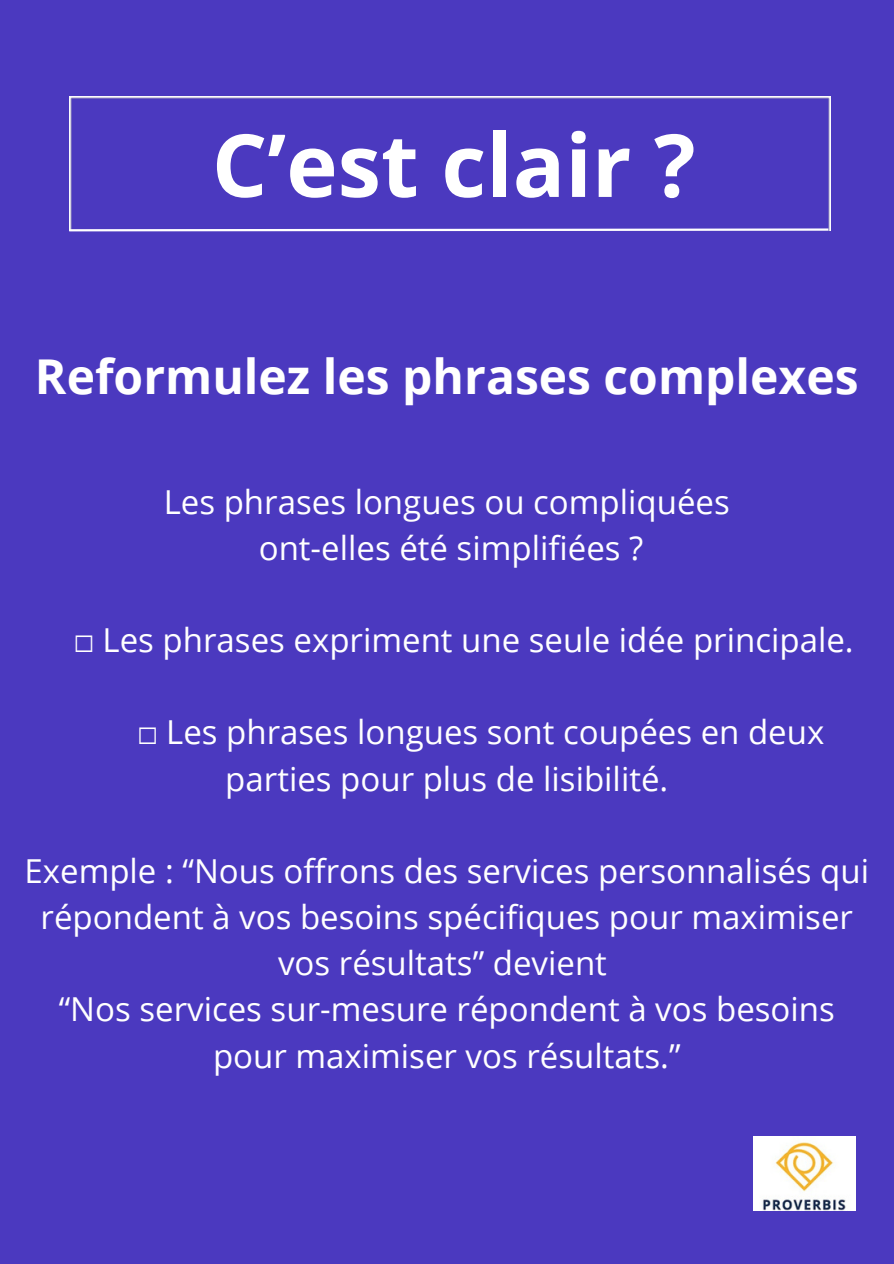
<style>
.page{position:relative;width:894px;height:1264px;background:#fff}
.page>*{position:absolute;margin:0;border:0;box-sizing:border-box;transform-origin:0 0}
.t1{font:700 87px "Open Sans";color:#fff}
.t2{font:700 48px "Open Sans";color:#fff}
.t3{font:33px/46.2px "Open Sans";color:#fff;text-align:center}
.s1{font-family:"Free Mono"}
</style>
<div class="page">
<div style="left:0;top:0;width:893px;height:1263px;background:#4b39bf"></div>
<img style="left:69px;top:96px;width:761px;height:131px">
<svg style="left:69px;top:227px;width:761px;height:5px"></svg>
<img style="left:753px;top:1136px;width:102px;height:74px">
<h1 class="t1" style="left:212px;top:104px;width:485px">C’est clair ?</h1>
<h2 class="t2" style="left:35px;top:343px;width:824px">Reformulez les phrases complexes</h2>
<p class="t3" style="left:164px;top:478px;width:567px">Les phrases longues ou compliquées</p>
<p class="t3" style="left:259px;top:524px;width:386px">ont-elles été simplifiées ?</p>
<p class="t3" style="left:74px;top:616px;width:780px"><span class="s1">☐</span> Les phrases expriment une seule idée principale.</p>
<p class="t3" style="left:225px;top:708px;width:600px;text-align:left;text-indent:-87px"><span class="s1">☐</span> Les phrases longues sont coupées en deux parties pour plus de lisibilité.</p>
<p class="t3" style="left:24px;top:847px;width:845px">Exemple : “Nous offrons des services personnalisés qui répondent à vos besoins spécifiques pour maximiser vos résultats” devient</p>
<p class="t3" style="left:59px;top:985px;width:777px">“Nos services sur-mesure répondent à vos besoins pour maximiser vos résultats.”</p>
</div>
